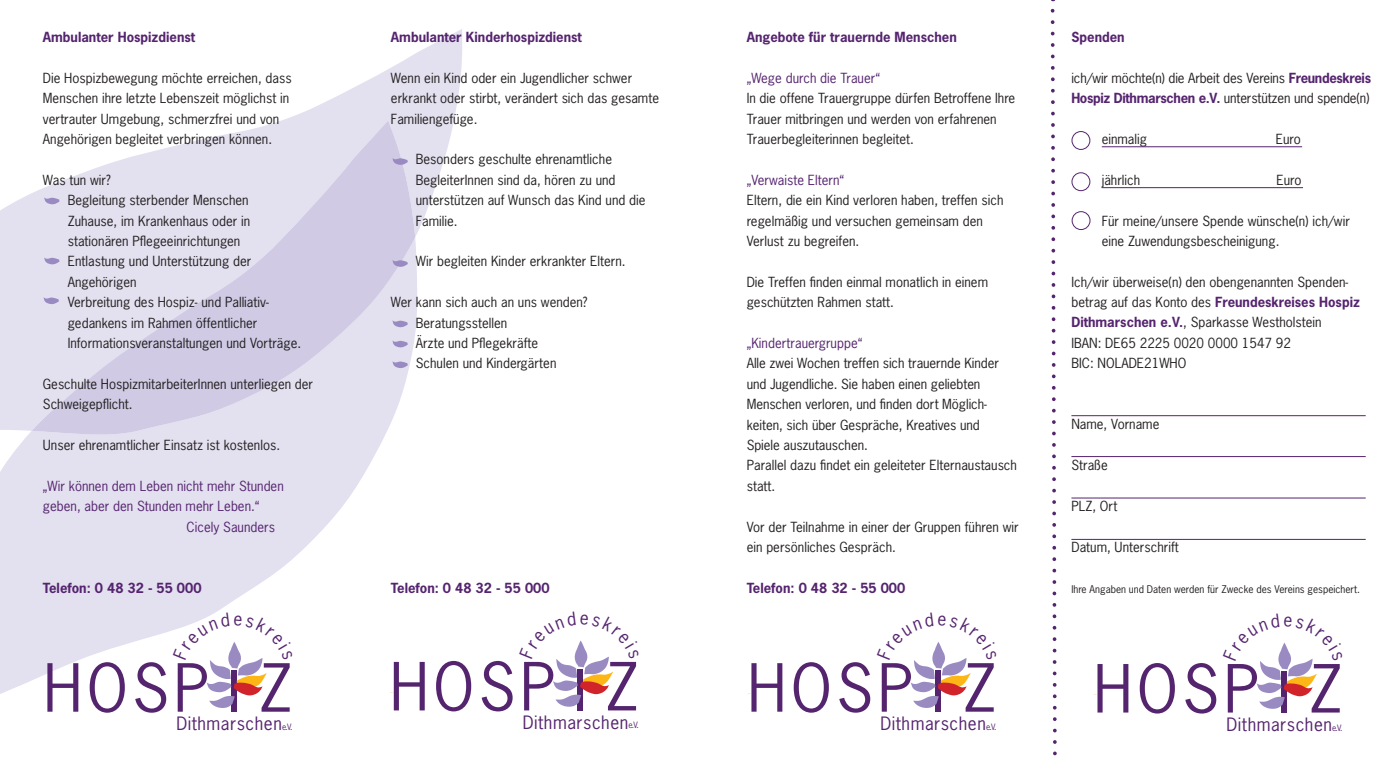
<style>
.page{position:relative;width:1397px;height:759px;background:#fff}
.page>*{position:absolute;margin:0;border:0;box-sizing:border-box;transform-origin:0 0}
.t1{font:62.25px "News Gothic";letter-spacing:.075em;color:#55246f}
.t2{font:17.38px "News Gothic";letter-spacing:.03em;color:#55246f}
.t3{font:13.12px/20.4px "News Gothic";color:#231f20}
.t4{font:700 13.12px "News Gothic";color:#55246f}
.t5{font:13.12px "News Gothic";color:#55246f}
.t6{font:10px "News Gothic";color:#231f20}
.s1{font-weight:700;color:#55246f}
.s2{font-size:8.25px}
</style>
<div class="page">
<svg style="left:0;top:430px;width:394px;height:263px;fill:#e3e0ef"></svg>
<svg style="left:0;top:29px;width:462px;height:401px"></svg>
<svg style="left:32px;top:120px;width:383px;height:314px;background:#dedaec"></svg>
<svg style="left:44px;top:197px;width:15px;height:7px"></svg>
<svg style="left:44px;top:257px;width:15px;height:7px"></svg>
<svg style="left:392px;top:361px;width:16px;height:7px"></svg>
<svg style="left:392px;top:320px;width:16px;height:7px"></svg>
<svg style="left:392px;top:340px;width:16px;height:7px"></svg>
<svg style="left:44px;top:297px;width:15px;height:7px"></svg>
<svg style="left:392px;top:158px;width:16px;height:7px"></svg>
<svg style="left:392px;top:260px;width:16px;height:7px"></svg>
<svg style="left:1050px;top:8px;width:7px;height:748px"></svg>
<hr style="left:1071px;top:415px;width:294px;height:1px;background:#55246f">
<hr style="left:1071px;top:456px;width:294px;height:1px;background:#55246f">
<hr style="left:1071px;top:497px;width:294px;height:1px;background:#55246f">
<hr style="left:1071px;top:539px;width:294px;height:1px;background:#55246f">
<hr style="left:1101px;top:146px;width:200px;height:1px;background:#55246f">
<hr style="left:1101px;top:187px;width:201px;height:1px;background:#55246f">
<div style="left:1071px;top:211px;width:19px;height:19px;border:1px solid #55246f;border-radius:50%"></div>
<div style="left:1071px;top:131px;width:18px;height:19px;border:1px solid #55246f;border-radius:50%"></div>
<div style="left:1071px;top:172px;width:18px;height:19px;border:1px solid #55246f;border-radius:50%"></div>
<svg style="left:910px;top:642px;width:61px;height:65px"></svg>
<svg style="left:553px;top:640px;width:60px;height:66px"></svg>
<svg style="left:173px;top:612px;width:120px;height:95px"></svg>
<svg style="left:1256px;top:642px;width:61px;height:66px"></svg>
<p class="t4" style="left:43px;top:28px;width:154px">Ambulanter Hospizdienst</p>
<p class="t3" style="left:43px;top:67px;width:250px">Die Hospizbewegung möchte erreichen, dass Menschen ihre letzte Lebenszeit möglichst in vertrauter Umgebung, schmerzfrei und von Angehörigen begleitet verbringen können.</p>
<p class="t3" style="left:68px;top:169px;width:235px;text-indent:-25px">Was tun wir?<br>Begleitung sterbender Menschen<br>Zuhause, im Krankenhaus oder in stationären Pflegeeinrichtungen<br>Entlastung und Unterstützung der<br>Angehörigen<br>Verbreitung des Hospiz- und Palliativ&shy;gedankens im Rahmen öffentlicher<br>Informationsveranstaltungen und Vorträge.</p>
<p class="t3" style="left:43px;top:373px;width:272px">Geschulte HospizmitarbeiterInnen unterliegen der<br>Schweigepflicht.</p>
<p class="t3" style="left:43px;top:434px;width:239px">Unser ehrenamtlicher Einsatz ist kostenlos.</p>
<p class="t5" style="left:43px;top:477px;width:242px">„Wir können dem Leben nicht mehr Stunden</p>
<p class="t5" style="left:43px;top:497px;width:218px">geben, aber den Stunden mehr Leben.“</p>
<p class="t5" style="left:187px;top:518px;width:90px">Cicely Saunders</p>
<p class="t4" style="left:43px;top:579px;width:160px">Telefon: 0 48 32 - 55 000</p>
<p class="t4" style="left:391px;top:28px;width:192px">Ambulanter Kinderhospizdienst</p>
<p class="t3" style="left:391px;top:67px;width:269px">Wenn ein Kind oder ein Jugendlicher schwer erkrankt oder stirbt, verändert sich das gesamte<br>Familiengefüge.</p>
<p class="t3" style="left:416px;top:149px;width:231px">Besonders geschulte ehrenamtliche<br>BegleiterInnen sind da, hören zu und unterstützen auf Wunsch das Kind und die<br>Familie.</p>
<p class="t3" style="left:416px;top:251px;width:211px">Wir begleiten Kinder erkrankter Eltern.</p>
<p class="t3" style="left:416px;top:291px;width:173px;text-indent:-25px">Wer kann sich auch an uns wenden?<br>Beratungsstellen<br>Ärzte und Pflegekräfte<br>Schulen und Kindergärten</p>
<p class="t4" style="left:391px;top:578px;width:160px">Telefon: 0 48 32 - 55 000</p>
<p class="t4" style="left:746px;top:28px;width:211px">Angebote für trauernde Menschen</p>
<p class="t5" style="left:746px;top:69px;width:135px">„Wege durch die Trauer“</p>
<p class="t3" style="left:746px;top:88px;width:270px">In die offene Trauergruppe dürfen Betroffene Ihre<br>Trauer mitbringen und werden von erfahrenen<br>Trauerbegleiterinnen begleitet.</p>
<p class="t5" style="left:746px;top:171px;width:99px">„Verwaiste Eltern“</p>
<p class="t3" style="left:746px;top:190px;width:258px">Eltern, die ein Kind verloren haben, treffen sich regelmäßig und versuchen gemeinsam den<br>Verlust zu begreifen.</p>
<p class="t3" style="left:746px;top:271px;width:243px">Die Treffen finden einmal monatlich in einem geschützten Rahmen statt.</p>
<p class="t5" style="left:746px;top:334px;width:117px">„Kindertrauergruppe“</p>
<p class="t3" style="left:746px;top:353px;width:272px">Alle zwei Wochen treffen sich trauernde Kinder und Jugendliche. Sie haben einen geliebten Menschen verloren, und finden dort Möglich&shy;keiten, sich über Gespräche, Kreatives und<br>Spiele auszutauschen.<br>Parallel dazu findet ein geleiteter Elternaustausch statt.</p>
<p class="t3" style="left:746px;top:515px;width:273px">Vor der Teilnahme in einer der Gruppen führen wir ein persönliches Gespräch.</p>
<p class="t4" style="left:746px;top:579px;width:160px">Telefon: 0 48 32 - 55 000</p>
<p class="t4" style="left:1071px;top:28px;width:55px">Spenden</p>
<p class="t3" style="left:1071px;top:67px;width:301px">ich/wir möchte(n) die Arbeit des Vereins <span class="s1">Freundeskreis<br>Hospiz Dithmarschen e.V.</span> unterstützen und spende(n)</p>
<p class="t3" style="left:1101px;top:128px;width:47px">einmalig</p>
<p class="t3" style="left:1275px;top:128px;width:27px">Euro</p>
<p class="t3" style="left:1101px;top:169px;width:40px">jährlich</p>
<p class="t3" style="left:1276px;top:169px;width:27px">Euro</p>
<p class="t3" style="left:1101px;top:210px;width:250px">Für meine/unsere Spende wünsche(n) ich/wir eine Zuwendungsbescheinigung.</p>
<p class="t3" style="left:1071px;top:271px;width:290px">Ich/wir überweise(n) den obengenannten Spenden&shy;betrag auf das Konto des <span class="s1">Freundeskreises Hospiz Dithmarschen e.V.</span>, Sparkasse Westholstein<br>IBAN: DE65 2225 0020 0000 1547 92<br>BIC: NOLADE21WHO</p>
<p class="t3" style="left:1071px;top:413px;width:89px">Name, Vorname</p>
<p class="t3" style="left:1071px;top:454px;width:38px">Straße</p>
<p class="t3" style="left:1071px;top:495px;width:47px">PLZ, Ort</p>
<p class="t3" style="left:1071px;top:536px;width:109px">Datum, Unterschrift</p>
<p class="t6" style="left:1071px;top:582px;width:290px">Ihre Angaben und Daten werden für Zwecke des Vereins gespeichert.</p>
<h1 class="t1" style="left:44px;top:648px;width:250px">HOSP I Z</h1>
<h2 class="t2" style="left:176px;top:711px;width:118px">Dithmarschen<span class="s2">e.V.</span></h2>
<h1 class="t1" style="left:390px;top:646px;width:250px">HOSP I Z</h1>
<h2 class="t2" style="left:522px;top:710px;width:118px">Dithmarschen<span class="s2">e.V.</span></h2>
<h1 class="t1" style="left:747px;top:648px;width:250px">HOSP I Z</h1>
<h2 class="t2" style="left:880px;top:711px;width:118px">Dithmarschen<span class="s2">e.V.</span></h2>
<h1 class="t1" style="left:1093px;top:648px;width:250px">HOSP I Z</h1>
<h2 class="t2" style="left:1226px;top:712px;width:118px">Dithmarschen<span class="s2">e.V.</span></h2>
</div>
